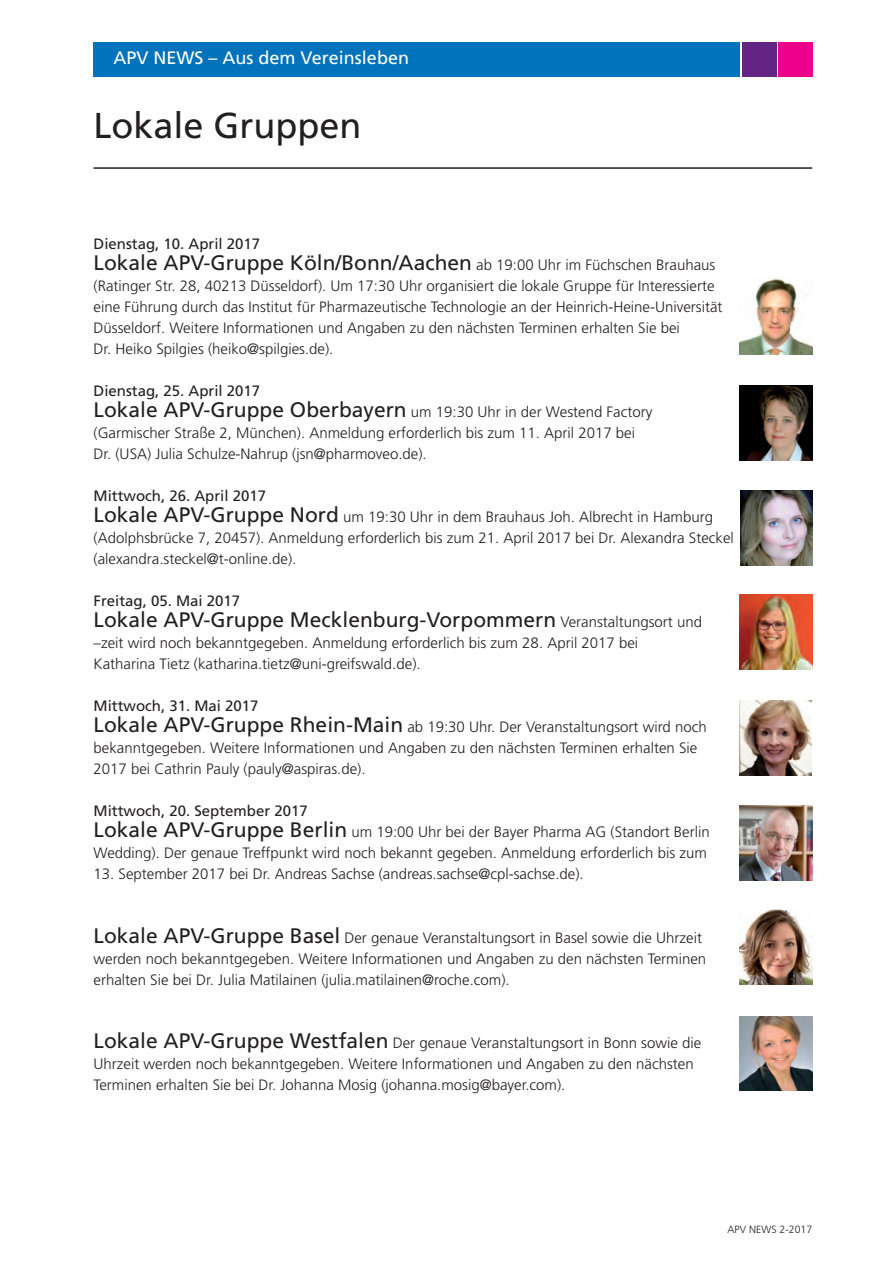
<style>
.page{position:relative;width:893px;height:1263px;background:#fff}
.page>*{position:absolute;margin:0;border:0;box-sizing:border-box;transform-origin:0 0}
.t1{font:36px "Frutiger LT Std";color:#231f20}
.t2{font:21px "Frutiger LT Std";color:#231f20}
.t3{font:18px "Frutiger LT Std";color:#fff}
.t4{font:300 15px/21px "Frutiger LT Std";color:#231f20}
.t5{font:15px "Frutiger LT Std";color:#231f20}
.t6{font:300 10.5px "Frutiger LT Std";color:#231f20}
.s1{font-weight:300;font-size:15px}
.s2{font-weight:400}
.s3{font-weight:400;font-size:21px}
</style>
<div class="page">
<div style="left:94px;top:42px;width:646px;height:34px;background:#0073bc"></div>
<div style="left:742px;top:42px;width:34px;height:34px;background:#642483"></div>
<div style="left:778px;top:42px;width:34px;height:34px;background:#ed028c"></div>
<hr style="left:94px;top:167px;width:718px;height:2px;background:#231f20">
<img style="left:740px;top:910px;width:72px;height:75px">
<img style="left:740px;top:385px;width:72px;height:75px">
<img style="left:740px;top:595px;width:72px;height:75px">
<img style="left:740px;top:1016px;width:72px;height:74px">
<img style="left:740px;top:700px;width:72px;height:75px">
<img style="left:740px;top:490px;width:72px;height:75px">
<img style="left:740px;top:805px;width:72px;height:75px">
<img style="left:740px;top:279px;width:72px;height:75px">
<p class="t3" style="left:114px;top:47px;width:297px">APV NEWS – Aus dem Vereinsleben</p>
<h1 class="t1" style="left:94px;top:104px;width:270px">Lokale Gruppen</h1>
<p class="t5" style="left:94px;top:235px;width:168px">Dienstag, 10. April 2017</p>
<h2 class="t2" style="left:94px;top:251px;width:623px">Lokale APV-Gruppe Köln/Bonn/Aachen <span class="s1">ab 19:00 Uhr im Füchschen Brauhaus</span></h2>
<p class="t4" style="left:94px;top:276px;width:630px">(Ratinger Str. 28, 40213 Düsseldorf). Um 17:30 Uhr organisiert die lokale Gruppe für Interessierte eine Führung durch das Institut für Pharmazeutische Technologie an der Heinrich-Heine-Universität Düsseldorf. Weitere Informationen und Angaben zu den nächsten Terminen erhalten Sie bei<br>Dr. Heiko Spilgies (heiko@spilgies.de).</p>
<p class="t4" style="left:94px;top:381px;width:560px"><span class="s2">Dienstag, 25. April 2017<br></span><span class="s3">Lokale APV-Gruppe Oberbayern</span> um 19:30 Uhr in der Westend Factory (Garmischer Straße 2, München). Anmeldung erforderlich bis zum 11. April 2017 bei Dr. (USA) Julia Schulze-Nahrup (jsn@pharmoveo.de).</p>
<p class="t4" style="left:94px;top:486px;width:642px"><span class="s2">Mittwoch, 26. April 2017<br></span><span class="s3">Lokale APV-Gruppe Nord</span> um 19:30 Uhr in dem Brauhaus Joh. Albrecht in Hamburg (Adolphsbrücke 7, 20457). Anmeldung erforderlich bis zum 21. April 2017 bei Dr. Alexandra Steckel (alexandra.steckel@t-online.de).</p>
<p class="t5" style="left:94px;top:592px;width:148px">Freitag, 05. Mai 2017</p>
<h2 class="t2" style="left:94px;top:608px;width:610px">Lokale APV-Gruppe Mecklenburg-Vorpommern <span class="s1">Veranstaltungsort und</span></h2>
<p class="t4" style="left:94px;top:633px;width:546px">–zeit wird noch bekanntgegeben. Anmeldung erforderlich bis zum 28. April 2017 bei<br>Katharina Tietz (katharina.tietz@uni-greifswald.de).</p>
<p class="t4" style="left:94px;top:696px;width:615px"><span class="s2">Mittwoch, 31. Mai 2017<br></span><span class="s3">Lokale APV-Gruppe Rhein-Main</span> ab 19:30 Uhr. Der Veranstaltungsort wird noch bekanntgegeben. Weitere Informationen und Angaben zu den nächsten Terminen erhalten Sie 2017 bei Cathrin Pauly (pauly@aspiras.de).</p>
<p class="t4" style="left:94px;top:801px;width:618px"><span class="s2">Mittwoch, 20. September 2017<br></span><span class="s3">Lokale APV-Gruppe Berlin</span> um 19:00 Uhr bei der Bayer Pharma AG (Standort Berlin<br>Wedding). Der genaue Treffpunkt wird noch bekannt gegeben. Anmeldung erforderlich bis zum</p>
<p class="t4" style="left:94px;top:864px;width:492px">13. September 2017 bei Dr. Andreas Sachse (andreas.sachse@cpl-sachse.de).</p>
<p class="t4" style="left:94px;top:927px;width:614px"><span class="s3">Lokale APV-Gruppe Basel</span> Der genaue Veranstaltungsort in Basel sowie die Uhrzeit werden noch bekanntgegeben. Weitere Informationen und Angaben zu den nächsten Terminen erhalten Sie bei Dr. Julia Matilainen (julia.matilainen@roche.com).</p>
<p class="t4" style="left:94px;top:1032px;width:609px"><span class="s3">Lokale APV-Gruppe Westfalen</span> Der genaue Veranstaltungsort in Bonn sowie die<br>Uhrzeit werden noch bekanntgegeben. Weitere Informationen und Angaben zu den nächsten<br>Terminen erhalten Sie bei Dr. Johanna Mosig (johanna.mosig@bayer.com).</p>
<p class="t6" style="left:727px;top:1223px;width:86px">APV NEWS 2-2017</p>
</div>
